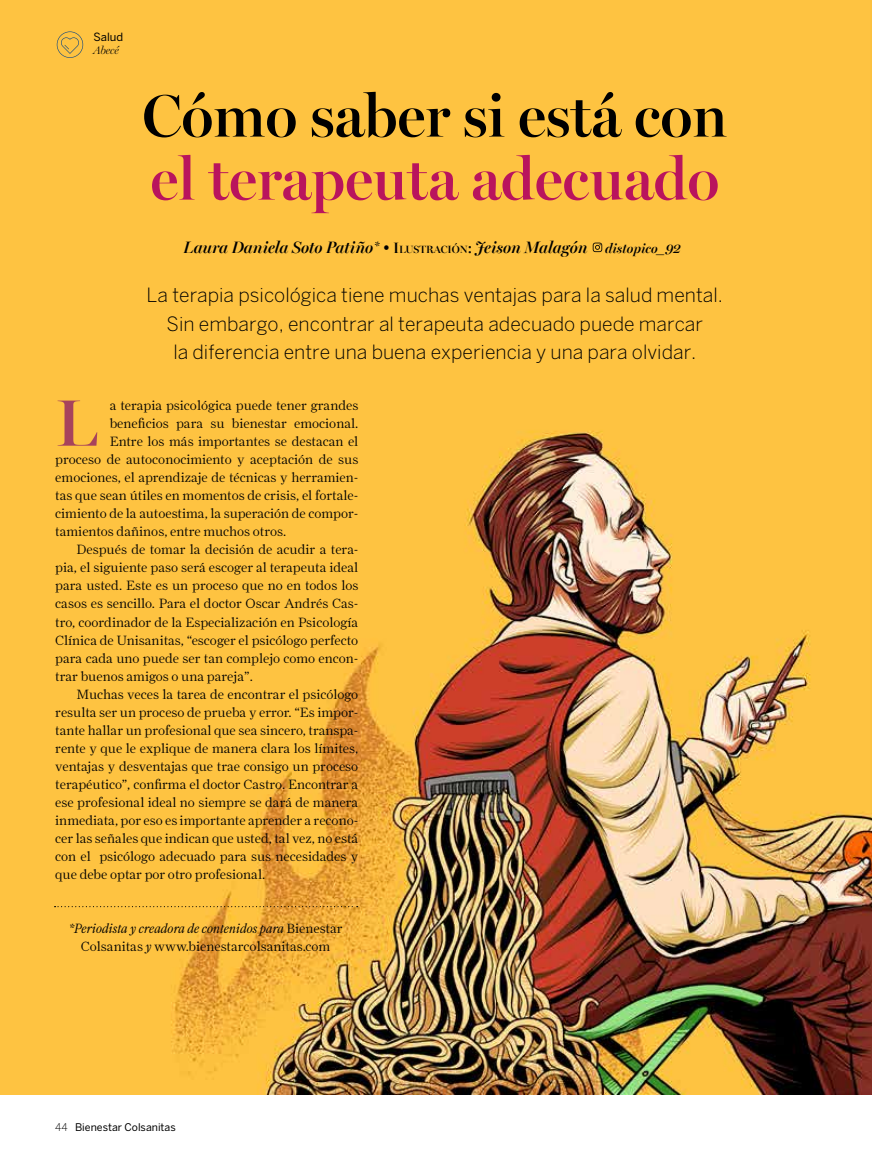
<style>
.page{position:relative;width:872px;height:1170px;background:#fff}
.page>*{position:absolute;margin:0;border:0;box-sizing:border-box;transform-origin:0 0}
.t1{font:600 66px "Miller Banner";color:#a7435c}
.t2{font:600 60px "Miller Banner";color:#b9145d}
.t3{font:600 60px "Miller Banner";color:#000}
.t4{font:300 19.5px/28.5px "Benton Sans";color:#000;text-align:center}
.t5{font:italic 600 16.5px "Miller Banner";color:#000}
.t6{font:300 13.5px/18px "Farnham Display";color:#000;text-align:center}
.t7{font:11.25px "Benton Sans";color:#000}
.t8{font:italic 300 11.25px "Miller Display";color:#000}
.t9{font:10.5px "Benton Sans";color:#000}
.s1{font-style:normal;font-size:15px}
.s2{font-style:normal;font-size:10.5px}
.s3{font-size:13.5px}
.s4{font-style:italic}
.s5{font-weight:300}
</style>
<div class="page">
<img style="left:0;top:0;width:872px;height:1094px">
<svg style="left:57px;top:31px;width:26px;height:27px"></svg>
<svg style="left:593px;top:242px;width:9px;height:10px"></svg>
<svg style="left:55px;top:906px;width:303px;height:1px"></svg>
<p class="t7" style="left:93px;top:30px;width:31px">Salud</p>
<p class="t8" style="left:93px;top:44px;width:27px">Abecé</p>
<h2 class="t3" style="left:142px;top:80px;width:586px">Cómo saber si está con</h2>
<h2 class="t2" style="left:150px;top:143px;width:570px">el terapeuta adecuado</h2>
<p class="t5" style="left:183px;top:237px;width:499px">Laura Daniela Soto Patiño* • <span class="s1">I</span><span class="s2">LUSTRACIÓN</span><span class="s1">:</span> Jeison Malagón <span class="s3">distopico_92</span></p>
<h3 class="t4" style="left:147px;top:281px;width:578px">La terapia psicológica tiene muchas ventajas para la salud mental.<br>Sin embargo, encontrar al terapeuta adecuado puede marcar<br>la diferencia entre una buena experiencia y una para olvidar.</h3>
<h1 class="t1" style="left:56px;top:383px;width:43px">L</h1>
<p class="t6" style="left:110px;top:396px;width:250px">a terapia psicológica puede tener grandes</p>
<p class="t6" style="left:110px;top:414px;width:250px">beneficios para su bienestar emocional.</p>
<p class="t6" style="left:110px;top:432px;width:250px">Entre los más importantes se destacan el</p>
<p class="t6" style="left:55px;top:450px;width:304px">proceso de autoconocimiento y aceptación de sus</p>
<p class="t6" style="left:55px;top:468px;width:304px">emociones, el aprendizaje de técnicas y herramien-</p>
<p class="t6" style="left:55px;top:486px;width:304px">tas que sean útiles en momentos de crisis, el fortale-</p>
<p class="t6" style="left:55px;top:504px;width:304px">cimiento de la autoestima, la superación de compor-</p>
<p class="t6" style="left:55px;top:522px;width:232px">tamientos dañinos, entre muchos otros.</p>
<p class="t6" style="left:77px;top:540px;width:283px">Después de tomar la decisión de acudir a tera-</p>
<p class="t6" style="left:55px;top:558px;width:304px">pia, el siguiente paso será escoger al terapeuta ideal</p>
<p class="t6" style="left:55px;top:576px;width:304px">para usted. Este es un proceso que no en todos los</p>
<p class="t6" style="left:55px;top:594px;width:304px">casos es sencillo. Para el doctor Oscar Andrés Cas-</p>
<p class="t6" style="left:55px;top:612px;width:304px">tro, coordinador de la Especialización en Psicología</p>
<p class="t6" style="left:55px;top:630px;width:304px">Clínica de Unisanitas, “escoger el psicólogo perfecto</p>
<p class="t6" style="left:55px;top:648px;width:304px">para cada uno puede ser tan complejo como encon-</p>
<p class="t6" style="left:55px;top:666px;width:199px">trar buenos amigos o una pareja”.</p>
<p class="t6" style="left:77px;top:684px;width:283px">Muchas veces la tarea de encontrar el psicólogo</p>
<p class="t6" style="left:55px;top:702px;width:304px">resulta ser un proceso de prueba y error. “Es impor-</p>
<p class="t6" style="left:55px;top:720px;width:304px">tante hallar un profesional que sea sincero, transpa-</p>
<p class="t6" style="left:55px;top:738px;width:304px">rente y que le explique de manera clara los límites,</p>
<p class="t6" style="left:55px;top:756px;width:304px">ventajas y desventajas que trae consigo un proceso</p>
<p class="t6" style="left:55px;top:774px;width:304px">terapéutico”, confirma el doctor Castro. Encontrar a</p>
<p class="t6" style="left:55px;top:792px;width:304px">ese profesional ideal no siempre se dará de manera</p>
<p class="t6" style="left:55px;top:810px;width:304px">inmediata, por eso es importante aprender a recono-</p>
<p class="t6" style="left:55px;top:828px;width:304px">cer las señales que indican que usted, tal vez, no está</p>
<p class="t6" style="left:55px;top:846px;width:304px">con el psicólogo adecuado para sus necesidades y</p>
<p class="t6" style="left:55px;top:864px;width:211px">que debe optar por otro profesional.</p>
<p class="t6" style="left:69px;top:918px;width:275px"><span class="s4">*Periodista y creadora de contenidos para</span> Bienestar<br>Colsanitas <span class="s4">y</span> www.bienestarcolsanitas.com</p>
<p class="t9" style="left:55px;top:1120px;width:122px"><span class="s5">44</span> Bienestar Colsanitas</p>
</div>
